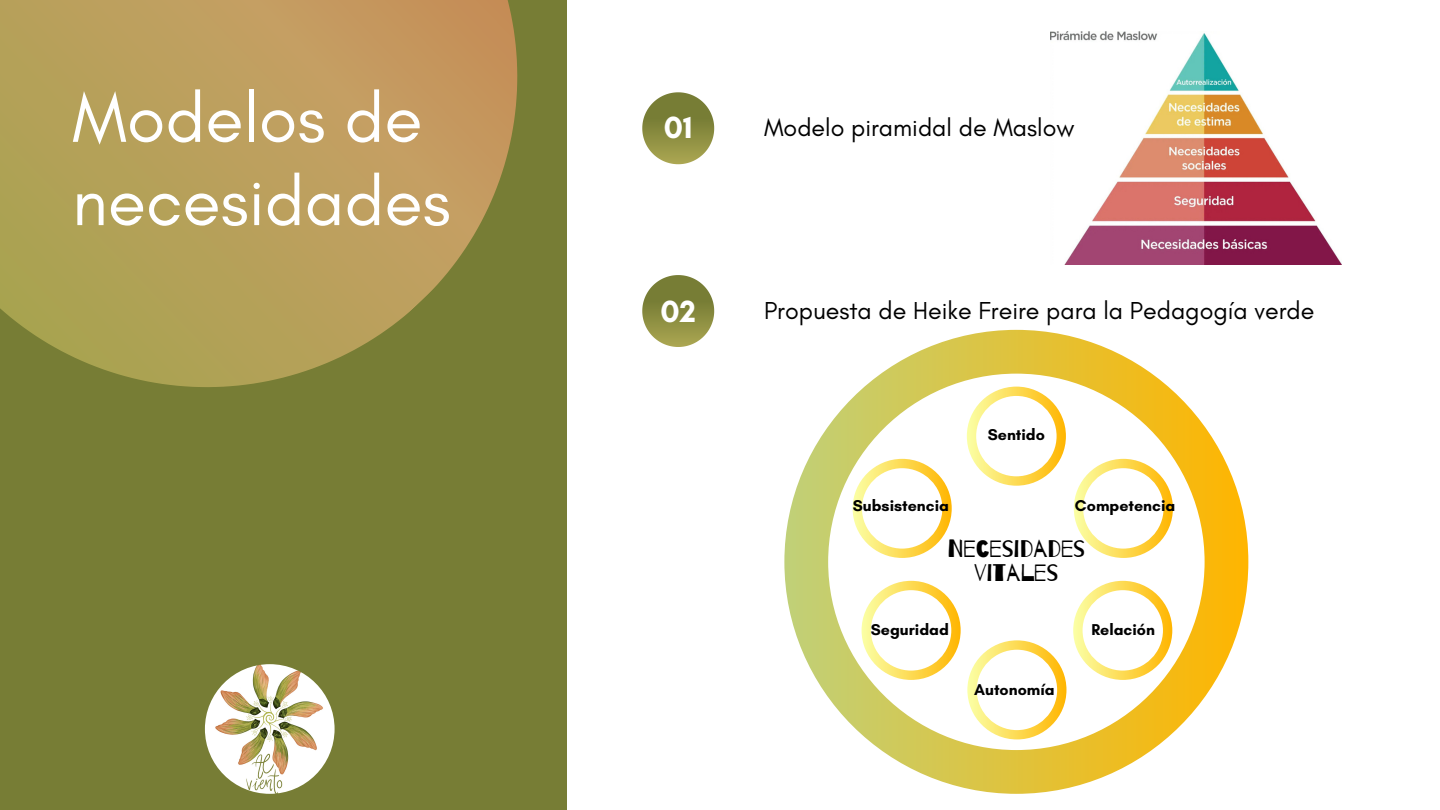
<style>
.page{position:relative;width:1440px;height:810px;background:#fff}
.page>*{position:absolute;margin:0;border:0;box-sizing:border-box;transform-origin:0 0}
.t1{font:70px/83.2px "Glacial Indifference";color:#fff}
.t2{font:700 31.2px "Glacial Indifference";color:#fff}
.t3{font:25px "Glacial Indifference";color:#000}
.t4{font:24px/24px "Barrio";color:#000;text-align:center}
.t5{font:700 16px "Glacial Indifference";color:#000}
</style>
<div class="page">
<div style="left:0;top:0;width:567px;height:810px;background:#777d35"></div>
<svg style="left:0;top:0;width:518px;height:387px;background:#b19a56"></svg>
<img style="left:1050px;top:32px;width:291px;height:232px">
<svg style="left:642px;top:92px;width:72px;height:72px"></svg>
<svg style="left:642px;top:275px;width:72px;height:72px"></svg>
<img style="left:205px;top:664px;width:130px;height:130px;border-radius:50%">
<svg style="left:784px;top:330px;width:464px;height:464px"></svg>
<svg style="left:967px;top:640px;width:99px;height:99px"></svg>
<svg style="left:862px;top:581px;width:99px;height:99px"></svg>
<svg style="left:853px;top:459px;width:99px;height:99px"></svg>
<svg style="left:967px;top:387px;width:99px;height:99px"></svg>
<svg style="left:1074px;top:459px;width:99px;height:99px"></svg>
<svg style="left:1073px;top:581px;width:99px;height:99px"></svg>
<h2 class="t1" style="left:72px;top:76px;width:380px">Modelos de necesidades</h2>
<h1 class="t2" style="left:664px;top:108px;width:30px">01</h1>
<p class="t3" style="left:764px;top:112px;width:312px">Modelo piramidal de Maslow</p>
<p class="t2" style="left:661px;top:292px;width:37px">02</p>
<p class="t3" style="left:764px;top:295px;width:552px">Propuesta de Heike Freire para la Pedagogía verde</p>
<p class="t5" style="left:853px;top:496px;width:98px">Subsistencia</p>
<p class="t5" style="left:988px;top:424px;width:59px">Sentido</p>
<h2 class="t5" style="left:1075px;top:496px;width:102px">Competencia</h2>
<p class="t4" style="left:947px;top:538px;width:140px">NECESIDADES<br>VITALES</p>
<p class="t5" style="left:871px;top:619px;width:80px">Seguridad</p>
<p class="t5" style="left:1091px;top:619px;width:65px">Relación</p>
<p class="t5" style="left:974px;top:680px;width:82px">Autonomía</p>
</div>
